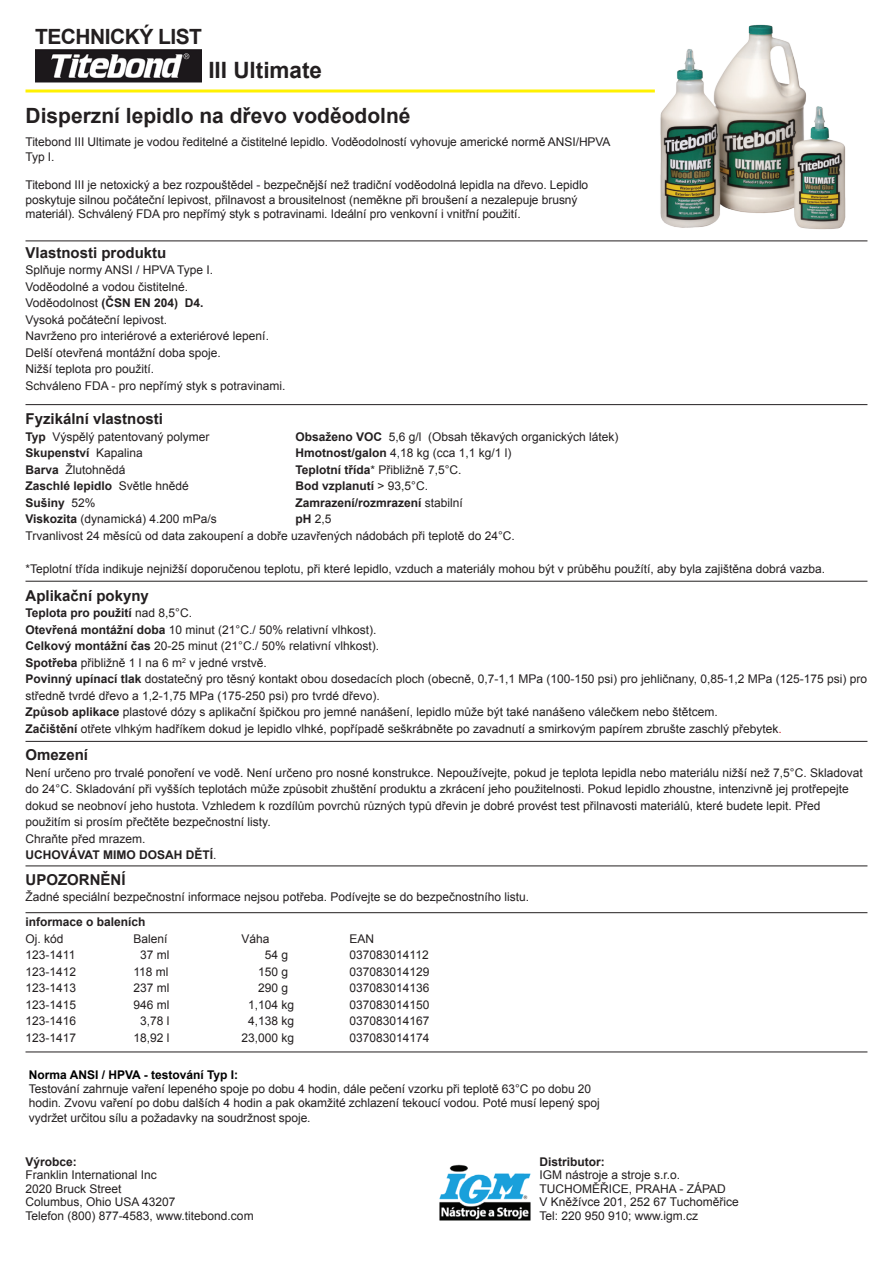
<style>
.page{position:relative;width:893px;height:1263px;background:#fff}
.page>*{position:absolute;margin:0;border:0;box-sizing:border-box;transform-origin:0 0}
.t1{font:700 22.5px "Arial";color:#231f20}
.t2{font:700 21px "Arial";color:#231f20}
.t3{font:700 21px "Arial";letter-spacing:-.025em;color:#231f20}
.t4{font:700 15px "Arial";color:#231f20}
.t5{font:12px/14.4px "Arial";color:#231f20}
.t6{font:700 12px "Arial";color:#231f20}
.t7{font:700 12px "Arial";color:#000}
.s1{font-weight:400}
.s2{font-weight:700}
.s3{color:#d1232a}
</style>
<div class="page">
<img style="left:35px;top:50px;width:167px;height:32px">
<hr style="left:26px;top:89px;width:629px;height:3px;background:#fff101">
<hr style="left:26px;top:240px;width:841px;height:1px;background:#231f20">
<hr style="left:26px;top:404px;width:841px;height:1px;background:#231f20">
<hr style="left:26px;top:581px;width:841px;height:1px;background:#231f20">
<hr style="left:26px;top:865px;width:841px;height:1px;background:#231f20">
<hr style="left:26px;top:741px;width:841px;height:1px;background:#231f20">
<hr style="left:26px;top:912px;width:841px;height:1px;background:#231f20">
<hr style="left:26px;top:1051px;width:841px;height:1px;background:#231f20">
<img style="left:660px;top:24px;width:186px;height:206px">
<img style="left:439px;top:1164px;width:92px;height:57px">
<p class="t3" style="left:35px;top:23px;width:169px">TECHNICKÝ LIST</p>
<p class="t1" style="left:208px;top:55px;width:115px">III Ultimate</p>
<p class="t2" style="left:26px;top:101px;width:387px">Disperzní lepidlo na dřevo voděodolné</p>
<p class="t5" style="left:26px;top:135px;width:587px">Titebond III Ultimate je vodou ředitelné a čistitelné lepidlo. Voděodolností vyhovuje americké normě ANSI/HPVA<br>Typ I.</p>
<p class="t5" style="left:26px;top:178px;width:564px">Titebond III je netoxický a bez rozpouštědel - bezpečnější než tradiční voděodolná lepidla na dřevo. Lepidlo poskytuje silnou počáteční lepivost, přilnavost a brousitelnost (neměkne při broušení a nezalepuje brusný materiál). Schválený FDA pro nepřímý styk s potravinami. Ideální pro venkovní i vnitřní použití.</p>
<p class="t4" style="left:26px;top:243px;width:142px">Vlastnosti produktu</p>
<p class="t5" style="left:26px;top:263px;width:189px">Splňuje normy ANSI / HPVA Type I.</p>
<p class="t5" style="left:26px;top:280px;width:164px">Voděodolné a vodou čistitelné.</p>
<p class="t6" style="left:26px;top:295px;width:180px"><span class="s1">Voděodolnost</span> (ČSN EN 204) D4.</p>
<p class="t5" style="left:26px;top:313px;width:143px">Vysoká počáteční lepivost.</p>
<p class="t5" style="left:26px;top:329px;width:245px">Navrženo pro interiérové a exteriérové lepení.</p>
<p class="t5" style="left:26px;top:346px;width:197px">Delší otevřená montážní doba spoje.</p>
<p class="t5" style="left:26px;top:362px;width:130px">Nižší teplota pro použití.</p>
<p class="t5" style="left:26px;top:379px;width:262px">Schváleno FDA - pro nepřímý styk s potravinami.</p>
<p class="t4" style="left:26px;top:409px;width:139px">Fyzikální vlastnosti</p>
<p class="t5" style="left:26px;top:429px;width:185px"><span class="s2">Typ</span> Výspělý patentovaný polymer</p>
<p class="t5" style="left:296px;top:429px;width:324px"><span class="s2">Obsaženo VOC</span> 5,6 g/l (Obsah těkavých organických látek)</p>
<p class="t6" style="left:26px;top:445px;width:119px">Skupenství <span class="s1">Kapalina</span></p>
<p class="t5" style="left:296px;top:446px;width:218px"><span class="s2">Hmotnost/galon</span> 4,18 kg (cca 1,1 kg/1 l)</p>
<p class="t5" style="left:26px;top:462px;width:102px"><span class="s2">Barva</span> Žlutohnědá</p>
<p class="t5" style="left:296px;top:462px;width:167px"><span class="s2">Teplotní třída</span>* Přibližně 7,5°C.</p>
<p class="t6" style="left:26px;top:478px;width:165px">Zaschlé lepidlo <span class="s1">Světle hnědé</span></p>
<p class="t6" style="left:296px;top:478px;width:134px">Bod vzplanutí <span class="s1">&gt; 93,5°C.</span></p>
<p class="t6" style="left:26px;top:494px;width:72px">Sušiny <span class="s1">52%</span></p>
<p class="t6" style="left:296px;top:494px;width:169px">Zamrazení/rozmrazení <span class="s1">stabilní</span></p>
<p class="t5" style="left:26px;top:512px;width:193px"><span class="s2">Viskozita</span> (dynamická) 4.200 mPa/s</p>
<p class="t5" style="left:296px;top:512px;width:38px"><span class="s2">pH</span> 2,5</p>
<p class="t5" style="left:26px;top:528px;width:491px">Trvanlivost 24 měsíců od data zakoupení a dobře uzavřených nádobách při teplotě do 24°C.</p>
<p class="t5" style="left:26px;top:561px;width:801px">*Teplotní třída indikuje nejnižší doporučenou teplotu, při které lepidlo, vzduch a materiály mohou být v průběhu použítí, aby byla zajištěna dobrá vazba.</p>
<p class="t4" style="left:26px;top:585px;width:125px">Aplikační pokyny</p>
<p class="t6" style="left:26px;top:605px;width:168px">Teplota pro použití <span class="s1">nad 8,5°C.</span></p>
<p class="t5" style="left:26px;top:622px;width:352px"><span class="s2">Otevřená montážní doba</span> 10 minut (21°C./ 50% relativní vlhkost).</p>
<p class="t5" style="left:26px;top:639px;width:355px"><span class="s2">Celkový montážní čas</span> 20-25 minut (21°C./ 50% relativní vlhkost).</p>
<p class="t5" style="left:26px;top:655px;width:243px"><span class="s2">Spotřeba</span> přibližně 1 l na 6 m<sup>2</sup> v jedné vrstvě.</p>
<p class="t5" style="left:26px;top:671px;width:843px;line-height:16.5px"><span class="s2">Povinný upínací tlak</span> dostatečný pro těsný kontakt obou dosedacích ploch (obecně, 0,7-1,1 MPa (100-150 psi) pro jehličnany, 0,85-1,2 MPa (125-175 psi) pro středně tvrdé dřevo a 1,2-1,75 MPa (175-250 psi) pro tvrdé dřevo).</p>
<p class="t5" style="left:26px;top:705px;width:694px"><span class="s2">Způsob aplikace</span> plastové dózy s aplikační špičkou pro jemné nanášení, lepidlo může být také nanášeno válečkem nebo štětcem.</p>
<p class="t5" style="left:26px;top:721px;width:758px"><span class="s2">Začištění</span> otřete vlhkým hadříkem dokud je lepidlo vlhké, popřípadě seškrábněte po zavadnutí a smirkovým papírem zbrušte zaschlý přebytek<span class="s3">.</span></p>
<p class="t4" style="left:26px;top:745px;width:64px">Omezení</p>
<p class="t5" style="left:26px;top:764px;width:839px;line-height:16.5px">Není určeno pro trvalé ponoření ve vodě. Není určeno pro nosné konstrukce. Nepoužívejte, pokud je teplota lepidla nebo materiálu nižší než 7,5°C. Skladovat do 24°C. Skladování při vyšších teplotách může způsobit zhuštění produktu a zkrácení jeho použitelnosti. Pokud lepidlo zhoustne, intenzivně jej protřepejte dokud se neobnoví jeho hustota. Vzhledem k rozdílům povrchů různých typů dřevin je dobré provést test přilnavosti materiálů, které budete lepit. Před použitím si prosím přečtěte bezpečnostní listy.</p>
<p class="t5" style="left:26px;top:832px;width:122px">Chraňte před mrazem.</p>
<p class="t6" style="left:26px;top:847px;width:192px">UCHOVÁVAT MIMO DOSAH DĚTÍ<span class="s1">.</span></p>
<p class="t4" style="left:26px;top:869px;width:102px">UPOZORNĚNÍ</p>
<p class="t5" style="left:26px;top:890px;width:505px">Žadné speciální bezpečnostní informace nejsou potřeba. Podívejte se do bezpečnostního listu.</p>
<p class="t6" style="left:26px;top:914px;width:122px">informace o baleních</p>
<p class="t5" style="left:26px;top:931px;width:40px">Oj. kód</p>
<p class="t5" style="left:134px;top:931px;width:36px">Balení</p>
<p class="t5" style="left:242px;top:931px;width:30px">Váha</p>
<p class="t5" style="left:350px;top:931px;width:26px">EAN</p>
<p class="t5" style="left:26px;top:948px;width:51px">123-1411</p>
<p class="t5" style="left:140px;top:948px;width:31px">37 ml</p>
<p class="t5" style="left:265px;top:948px;width:25px">54 g</p>
<p class="t5" style="left:350px;top:948px;width:81px">037083014112</p>
<p class="t5" style="left:26px;top:964px;width:52px">123-1412</p>
<p class="t5" style="left:134px;top:964px;width:37px">118 ml</p>
<p class="t5" style="left:258px;top:964px;width:32px">150 g</p>
<p class="t5" style="left:350px;top:964px;width:82px">037083014129</p>
<p class="t5" style="left:26px;top:981px;width:52px">123-1413</p>
<p class="t5" style="left:134px;top:981px;width:38px">237 ml</p>
<p class="t5" style="left:258px;top:981px;width:32px">290 g</p>
<p class="t5" style="left:350px;top:981px;width:82px">037083014136</p>
<p class="t5" style="left:26px;top:997px;width:52px">123-1415</p>
<p class="t5" style="left:134px;top:997px;width:38px">946 ml</p>
<p class="t5" style="left:248px;top:997px;width:48px">1,104 kg</p>
<p class="t5" style="left:350px;top:997px;width:82px">037083014150</p>
<p class="t5" style="left:26px;top:1014px;width:52px">123-1416</p>
<p class="t5" style="left:140px;top:1014px;width:31px">3,78 l</p>
<p class="t5" style="left:248px;top:1014px;width:48px">4,138 kg</p>
<p class="t5" style="left:350px;top:1014px;width:82px">037083014167</p>
<p class="t5" style="left:26px;top:1030px;width:52px">123-1417</p>
<p class="t5" style="left:134px;top:1030px;width:38px">18,92 l</p>
<p class="t5" style="left:242px;top:1030px;width:54px">23,000 kg</p>
<p class="t5" style="left:350px;top:1030px;width:82px">037083014174</p>
<p class="t7" style="left:29px;top:1066px;width:211px">Norma ANSI / HPVA - testování Typ I:</p>
<p class="t5" style="left:29px;top:1082px;width:572px">Testování zahrnuje vaření lepeného spoje po dobu 4 hodin, dále pečení vzorku při teplotě 63°C po dobu 20 hodin. Zvovu vaření po dobu dalších 4 hodin a pak okamžité zchlazení tekoucí vodou. Poté musí lepený spoj vydržet určitou sílu a požadavky na soudržnost spoje.</p>
<p class="t6" style="left:539px;top:1153px;width:67px">Distributor:</p>
<p class="t5" style="left:539px;top:1168px;width:142px">IGM nástroje a stroje s.r.o.</p>
<p class="t5" style="left:539px;top:1181px;width:188px">TUCHOMĚŘICE, PRAHA - ZÁPAD</p>
<p class="t5" style="left:539px;top:1195px;width:201px">V Kněžívce 201, 252 67 Tuchoměřice</p>
<p class="t5" style="left:539px;top:1208px;width:160px">Tel: 220 950 910; www.igm.cz</p>
<p class="t6" style="left:26px;top:1153px;width:53px">Výrobce:</p>
<p class="t5" style="left:26px;top:1168px;width:133px">Franklin International Inc</p>
<p class="t5" style="left:26px;top:1181px;width:98px">2020 Bruck Street</p>
<p class="t5" style="left:26px;top:1195px;width:152px">Columbus, Ohio USA 43207</p>
<p class="t5" style="left:26px;top:1208px;width:230px">Telefon (800) 877-4583, www.titebond.com</p>
</div>
